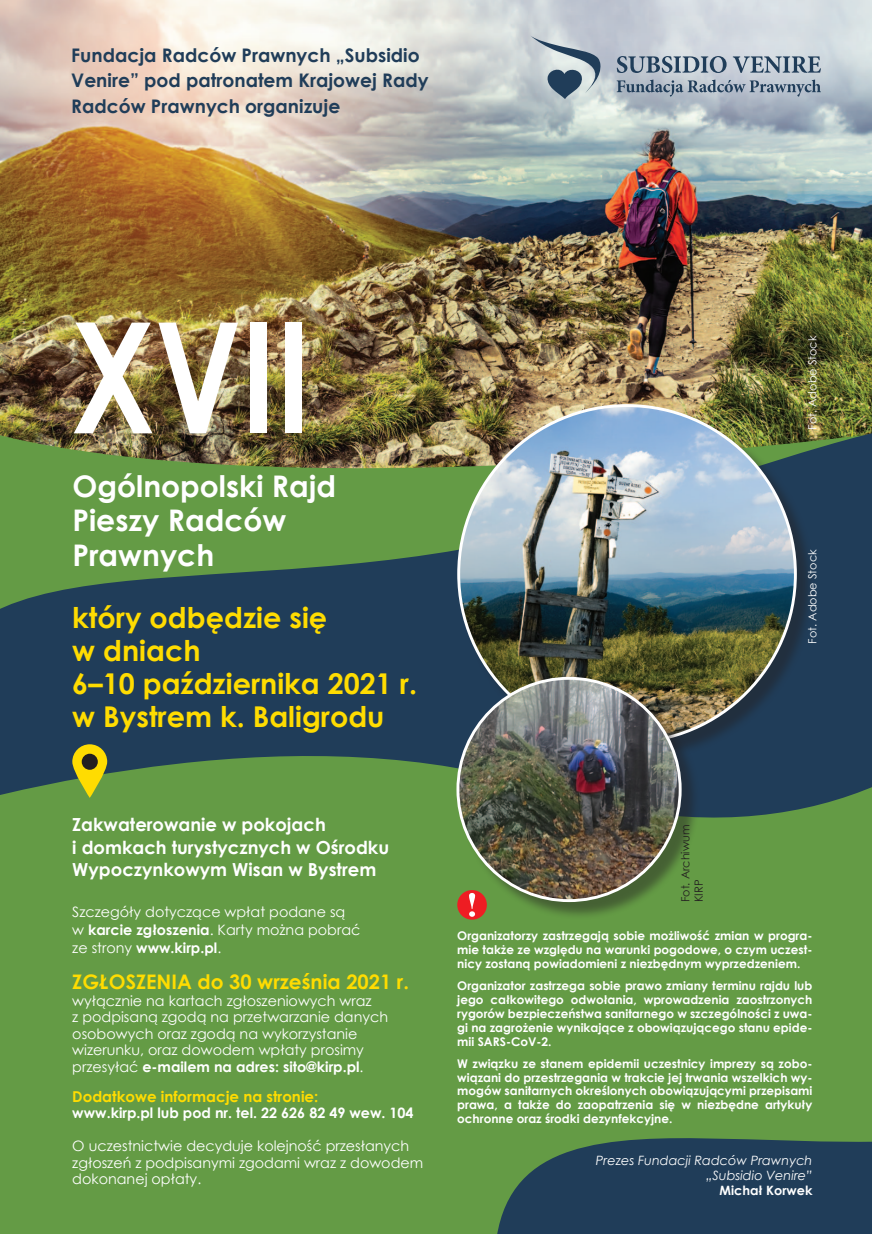
<style>
.page{position:relative;width:872px;height:1234px;background:#fff}
.page>*{position:absolute;margin:0;border:0;box-sizing:border-box;transform-origin:0 0}
.t1{font:700 154.05px "Century Gothic";color:#fff;scale:.8 1}
.t2{font:700 29.7px/34.2px "Century Gothic";color:#fff}
.t3{font:700 28.65px/32.8px "Century Gothic";color:#ffdc01}
.t4{font:700 20.1px "Century Gothic";color:#ffdc01}
.t5{font:700 18.75px/25.5px "Century Gothic";color:#203d59}
.t6{font:700 18px/22.5px "Century Gothic";color:#fff}
.t7{font:700 15px "Century Gothic";color:#ffdc01}
.t8{font:14.4px/16.5px "Century Gothic";color:#fff}
.t9{font:700 14.4px "Century Gothic";color:#fff}
.t10{font:italic 12.9px/14.7px "Century Gothic";color:#fff;text-align:right}
.t11{font:700 12.9px "Century Gothic";color:#fff}
.t12{font:700 12px/13.8px "Century Gothic";color:#fff;text-align:justify}
.t13{font:11.25px "Century Gothic";color:#fff}
.t14{font:11.25px/13.5px "Century Gothic";color:#231f20}
.s1{font-weight:700}
</style>
<div class="page">
<img style="left:0;top:0;width:872px;height:315px">
<svg style="left:0;top:1058px;width:872px;height:175px;background:#558749"></svg>
<img style="left:0;top:315px;width:872px;height:743px">
<div style="left:460px;top:406px;width:355px;height:356px;background:#231f20;opacity:.47"></div>
<img style="left:459px;top:405px;width:336px;height:337px;border-radius:168px">
<svg style="left:457px;top:889px;width:30px;height:30px"></svg>
<svg style="left:72px;top:744px;width:35px;height:53px;background:#a8a51e"></svg>
<div style="left:459px;top:679px;width:241px;height:241px;background:#231f20;opacity:.47"></div>
<img style="left:458px;top:678px;width:222px;height:222px;border-radius:111px">
<svg style="left:530px;top:35px;width:71px;height:64px;background:#9eacb5"></svg>
<svg style="left:616px;top:79px;width:205px;height:18px;background:#93a1b0"></svg>
<svg style="left:616px;top:56px;width:205px;height:17px;background:#8a9aa9"></svg>
<h3 class="t5" style="left:71px;top:41px;width:359px">Fundacja Radców Prawnych „Subsidio<br>Venire” pod patronatem Krajowej Rady<br>Radców Prawnych organizuje</h3>
<h1 class="t1" style="left:71px;top:260px;width:246px">XVII</h1>
<h2 class="t2" style="left:72px;top:468px;width:265px">Ogólnopolski Rajd<br>Pieszy Radców<br>Prawnych</h2>
<h3 class="t3" style="left:72px;top:599px;width:346px">który odbędzie się<br>w dniach<br>6–10 października 2021 r. w Bystrem k. Baligrodu</h3>
<h3 class="t6" style="left:72px;top:812px;width:318px">Zakwaterowanie w pokojach<br>i domkach turystycznych w Ośrodku<br>Wypoczynkowym Wisan w Bystrem</h3>
<p class="t8" style="left:72px;top:902px;width:290px;line-height:18px">Szczegóły dotyczące wpłat podane są w <span class="s1">karcie zgłoszenia</span>. Karty można pobrać ze strony <span class="s1">www.kirp.pl</span>.</p>
<h3 class="t4" style="left:72px;top:966px;width:24px">Zgłoszenia</h3>
<h3 class="t4" style="left:197px;top:966px;width:213px">do 30 września 2021 r.</h3>
<p class="t8" style="left:72px;top:991px;width:317px">wyłącznie na kartach zgłoszeniowych wraz<br>z podpisaną zgodą na przetwarzanie danych osobowych oraz zgodą na wykorzystanie wizerunku, oraz dowodem wpłaty prosimy przesyłać <span class="s1">e-mailem na adres: sito@kirp.pl</span>.</p>
<p class="t7" style="left:72px;top:1084px;width:248px">Dodatkowe informacje na stronie:</p>
<p class="t9" style="left:72px;top:1101px;width:343px">www.kirp.pl lub pod nr. tel. 22 626 82 49 wew. 104</p>
<p class="t8" style="left:72px;top:1137px;width:352px">O uczestnictwie decyduje kolejność przesłanych zgłoszeń z podpisanymi zgodami wraz z dowodem dokonanej opłaty.</p>
<p class="t13" style="left:804px;top:429px;width:96px;rotate:-90deg">Fot. Adobe Stock</p>
<p class="t14" style="left:678px;top:902px;width:79px;rotate:-90deg">Fot. Archiwum<br>KIRP</p>
<p class="t13" style="left:804px;top:643px;width:96px;rotate:-90deg">Fot. Adobe Stock</p>
<p class="t12" style="left:457px;top:928px;width:357px">Organizatorzy zastrzegają sobie możliwość zmian w progra&shy;mie także ze względu na warunki pogodowe, o czym uczest&shy;nicy zostaną powiadomieni z niezbędnym wyprzedzeniem.</p>
<p class="t12" style="left:457px;top:978px;width:357px">Organizator zastrzega sobie prawo zmiany terminu rajdu lub jego całkowitego odwołania, wprowadzenia zaostrzonych rygorów bezpieczeństwa sanitarnego w szczególności z uwa&shy;gi na zagrożenie wynikające z obowiązującego stanu epide&shy;mii SARS-CoV-2.</p>
<p class="t12" style="left:457px;top:1055px;width:357px">W związku ze stanem epidemii uczestnicy imprezy są zobo&shy;wiązani do przestrzegania w trakcie jej trwania wszelkich wy&shy;mogów sanitarnych określonych obowiązującymi przepisami prawa, a także do zaopatrzenia się w niezbędne artykuły ochronne oraz środki dezynfekcyjne.</p>
<p class="t10" style="left:596px;top:1152px;width:218px">Prezes Fundacji Radców Prawnych „Subsidio Venire”</p>
<p class="t11" style="left:719px;top:1180px;width:94px">Michał Korwek</p>
</div>
